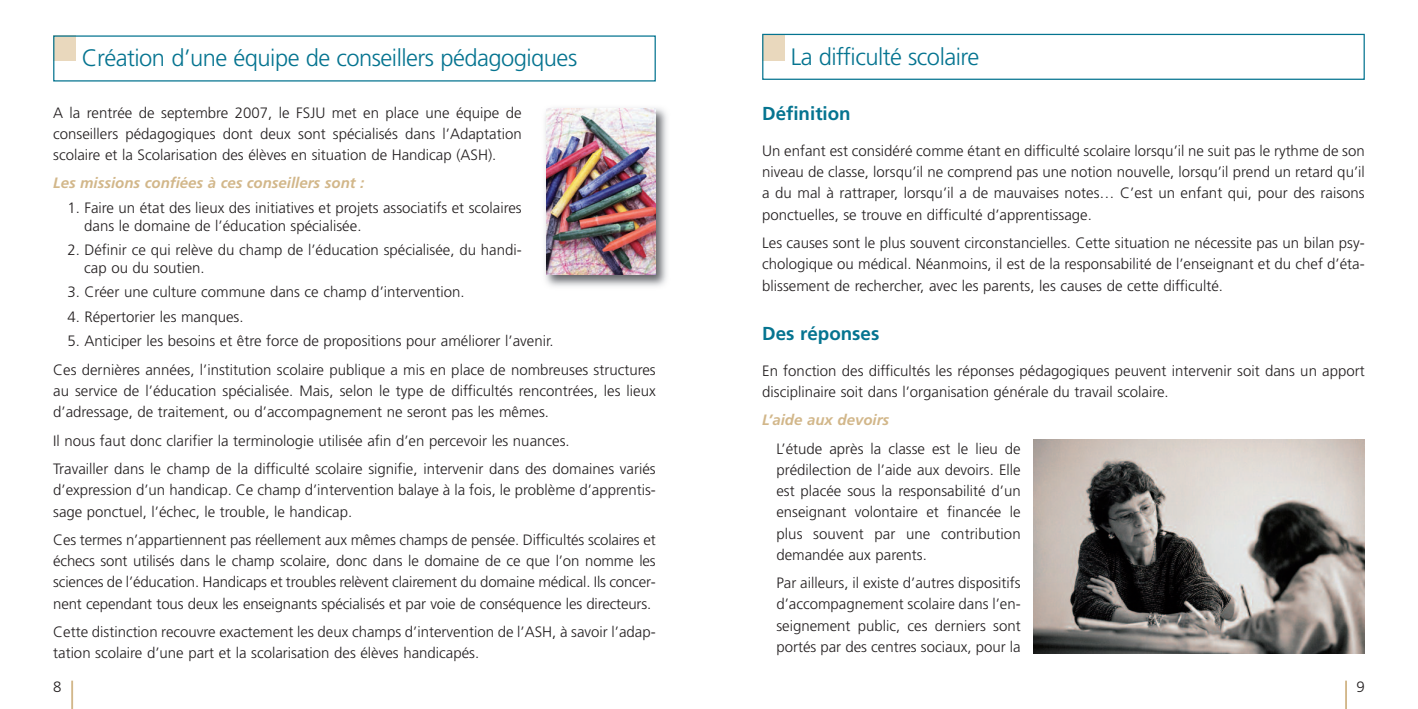
<style>
.page{position:relative;width:1418px;height:709px;background:#fff}
.page>*{position:absolute;margin:0;border:0;box-sizing:border-box;transform-origin:0 0}
.t1{font:300 23.75px "Frutiger";letter-spacing:-.02em;color:#057490}
.t2{font:700 18.75px "Frutiger";color:#057490}
.t3{font:300 15px/21.2px "Frutiger";color:#231f20}
.t4{font:italic 700 15px "Frutiger";color:#d2b78a}
</style>
<div class="page">
<div style="left:53px;top:35px;width:23px;height:26px;background:#e9d8bd"></div>
<div style="left:762px;top:35px;width:22px;height:26px;background:#e9d8bd"></div>
<div style="left:762px;top:34px;width:602px;height:46px;border:1px solid #057490"></div>
<hr style="left:1344px;top:680px;width:2px;height:29px;background:#d2b78a">
<hr style="left:71px;top:680px;width:2px;height:29px;background:#d2b78a">
<img style="left:545px;top:108px;width:122px;height:179px">
<img style="left:546px;top:108px;width:110px;height:167px">
<img style="left:1033px;top:439px;width:331px;height:214px">
<h1 class="t1" style="left:82px;top:48px;width:497px">Création d’une équipe de conseillers pédagogiques</h1>
<p class="t3" style="left:53px;top:103px;width:470px;text-align:justify">A la rentrée de septembre 2007, le FSJU met en place une équipe de conseillers pédagogiques dont deux sont spécialisés dans l’Adaptation scolaire et la Scolarisation des élèves en situation de Handicap (ASH).</p>
<p class="t4" style="left:53px;top:177px;width:313px">Les missions confiées à ces conseillers sont :</p>
<p class="t3" style="left:84px;top:200px;width:439px;line-height:17.5px;text-indent:-17px">1. Faire un état des lieux des initiatives et projets associatifs et scolaires dans le domaine de l’éducation spécialisée.</p>
<p class="t3" style="left:84px;top:242px;width:439px;line-height:17.5px;text-indent:-17px">2. Définir ce qui relève du champ de l’éducation spécialisée, du handi&shy;cap ou du soutien.</p>
<p class="t3" style="left:67px;top:282px;width:399px">3. Créer une culture commune dans ce champ d’intervention.</p>
<p class="t3" style="left:67px;top:307px;width:178px">4. Répertorier les manques.</p>
<p class="t3" style="left:53px;top:328px;width:604px;line-height:28.4px;text-indent:14px">5. Anticiper les besoins et être force de propositions pour améliorer l’avenir.<br>Ces dernières années, l’institution scolaire publique a mis en place de nombreuses structures</p>
<p class="t3" style="left:53px;top:381px;width:604px">au service de l’éducation spécialisée. Mais, selon le type de difficultés rencontrées, les lieux d’adressage, de traitement, ou d’accompagnement ne seront pas les mêmes.</p>
<p class="t3" style="left:53px;top:427px;width:604px;line-height:28.4px">Il nous faut donc clarifier la terminologie utilisée afin d’en percevoir les nuances.<br>Travailler dans le champ de la difficulté scolaire signifie, intervenir dans des domaines variés</p>
<p class="t3" style="left:53px;top:480px;width:604px">d’expression d’un handicap. Ce champ d’intervention balaye à la fois, le problème d’apprentis&shy;sage ponctuel, l’échec, le trouble, le handicap.</p>
<p class="t3" style="left:53px;top:530px;width:604px;text-align:justify">Ces termes n’appartiennent pas réellement aux mêmes champs de pensée. Difficultés scolaires et échecs sont utilisés dans le champ scolaire, donc dans le domaine de ce que l’on nomme les sciences de l’éducation. Handicaps et troubles relèvent clairement du domaine médical. Ils concer&shy;nent cependant tous deux les enseignants spécialisés et par voie de conséquence les directeurs.</p>
<p class="t3" style="left:53px;top:622px;width:604px">Cette distinction recouvre exactement les deux champs d’intervention de l’ASH, à savoir l’adap&shy;tation scolaire d’une part et la scolarisation des élèves handicapés.</p>
<h1 class="t1" style="left:790px;top:47px;width:190px">La difficulté scolaire</h1>
<p class="t2" style="left:762px;top:106px;width:90px">Définition</p>
<p class="t3" style="left:762px;top:141px;width:604px;text-align:justify">Un enfant est considéré comme étant en difficulté scolaire lorsqu’il ne suit pas le rythme de son niveau de classe, lorsqu’il ne comprend pas une notion nouvelle, lorsqu’il prend un retard qu’il a du mal à rattraper, lorsqu’il a de mauvaises notes… C’est un enfant qui, pour des raisons ponctuelles, se trouve en difficulté d’apprentissage.</p>
<p class="t3" style="left:762px;top:233px;width:604px;text-align:justify">Les causes sont le plus souvent circonstancielles. Cette situation ne nécessite pas un bilan psy&shy;chologique ou médical. Néanmoins, il est de la responsabilité de l’enseignant et du chef d’éta&shy;blissement de rechercher, avec les parents, les causes de cette difficulté.</p>
<p class="t2" style="left:762px;top:326px;width:119px">Des réponses</p>
<p class="t3" style="left:762px;top:361px;width:604px">En fonction des difficultés les réponses pédagogiques peuvent intervenir soit dans un apport disciplinaire soit dans l’organisation générale du travail scolaire.</p>
<p class="t4" style="left:762px;top:414px;width:128px">L’aide aux devoirs</p>
<p class="t3" style="left:776px;top:439px;width:246px;text-align:justify">L’étude après la classe est le lieu de prédilection de l’aide aux devoirs. Elle est placée sous la responsabilité d’un enseignant volontaire et financée le plus souvent par une contribution demandée aux parents.</p>
<p class="t3" style="left:776px;top:573px;width:246px;text-align:justify">Par ailleurs, il existe d’autres dispositifs d’accompagnement scolaire dans l’en&shy;seignement public, ces derniers sont portés par des centres sociaux, pour la</p>
<p class="t3" style="left:53px;top:677px;width:10px">8</p>
<p class="t3" style="left:1356px;top:677px;width:10px">9</p>
</div>
